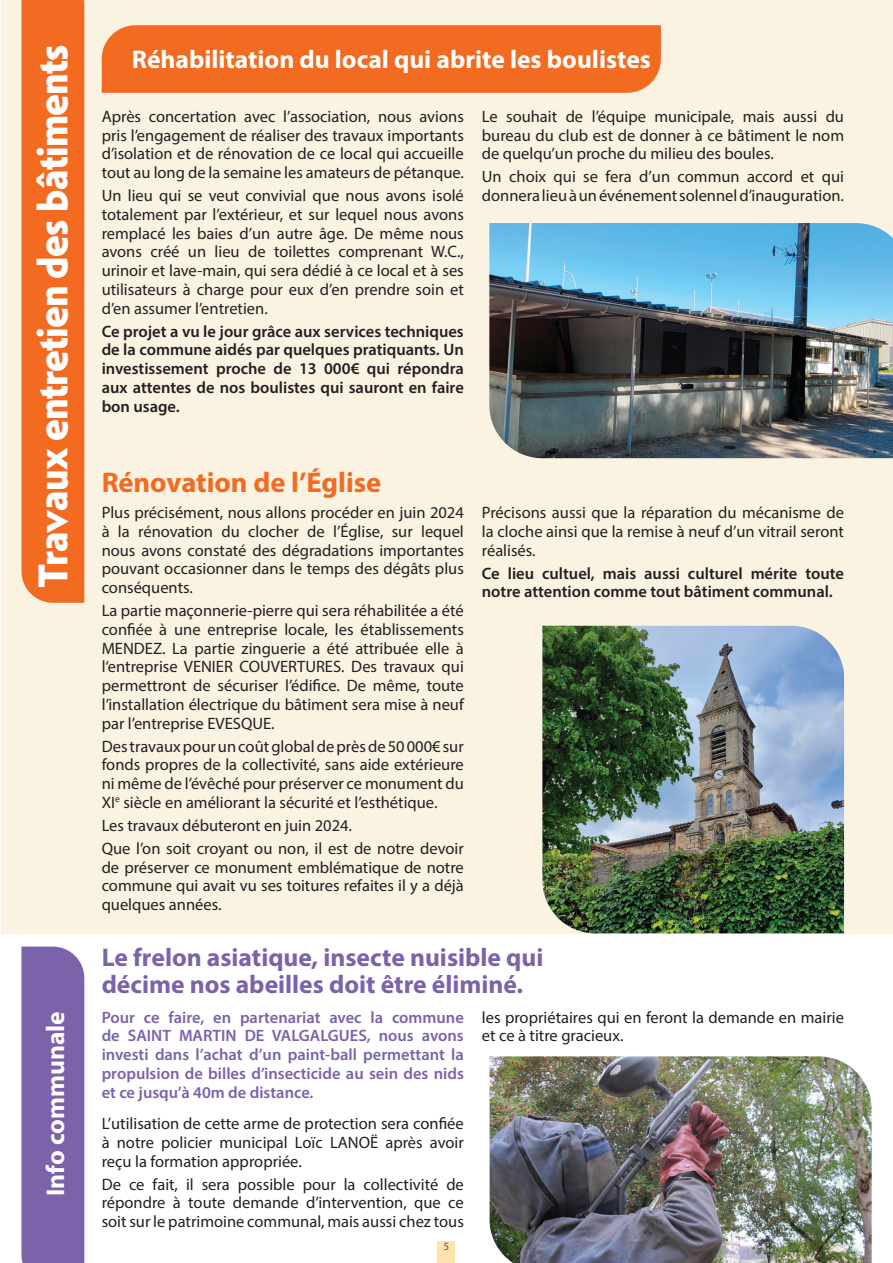
<style>
.page{position:relative;width:893px;height:1263px;background:#fff}
.page>*{position:absolute;margin:0;border:0;box-sizing:border-box;transform-origin:0 0}
.t1{font:700 42px "Mendl Sans Dusk";letter-spacing:-.01em;color:#fff}
.t2{font:700 28.5px "Myriad Pro";color:#f36a21}
.t3{font:700 25.65px/27px "Myriad Pro";color:#7b62ab}
.t4{font:700 25.65px "Myriad Pro";color:#fff}
.t5{font:16.5px/18.8px "Myriad Pro";color:#231f20;text-align:justify}
.t6{font:600 16.5px/18.8px "Myriad Pro";color:#231f20;text-align:justify}
.t7{font:600 16.5px/18.8px "Myriad Pro";color:#7b62ab;text-align:justify}
.t8{font:11.25px "Myriad Pro";color:#724a6e}
</style>
<div class="page">
<div style="left:437px;top:1242px;width:18px;height:21px;background:#fee4ac"></div>
<div style="left:1px;top:0;width:892px;height:933px;background:#faf3e2"></div>
<div style="left:102px;top:25px;width:559px;height:68px;background:#f36a21"></div>
<div style="left:21px;top:946px;width:63px;height:317px;background:#7b62ab"></div>
<svg style="left:21px;top:0;width:63px;height:603px;background:#f3742f"></svg>
<img style="left:489px;top:223px;width:404px;height:235px">
<img style="left:542px;top:626px;width:302px;height:307px">
<img style="left:489px;top:1056px;width:383px;height:207px">
<h1 class="t1" style="left:26px;top:588px;width:545px;rotate:-90deg">Travaux entretien des bâtiments</h1>
<h3 class="t4" style="left:39px;top:1196px;width:186px;rotate:-90deg">Info communale</h3>
<h3 class="t4" style="left:132px;top:43px;width:521px">Réhabilitation du local qui abrite les boulistes</h3>
<p class="t5" style="left:102px;top:107px;width:364px">Après concertation avec l’association, nous avions pris l’engagement de réaliser des travaux importants d’isolation et de rénovation de ce local qui accueille tout au long de la semaine les amateurs de pétanque.</p>
<p class="t5" style="left:102px;top:186px;width:364px">Un lieu qui se veut convivial que nous avons isolé totalement par l’extérieur, et sur lequel nous avons remplacé les baies d’un autre âge. De même nous avons créé un lieu de toilettes comprenant W.C., urinoir et lave-main, qui sera dédié à ce local et à ses utilisateurs à charge pour eux d’en prendre soin et d’en assumer l’entretien.</p>
<p class="t6" style="left:102px;top:321px;width:364px">Ce projet a vu le jour grâce aux services techniques de la commune aidés par quelques pratiquants. Un investissement proche de 13 000€ qui répondra aux attentes de nos boulistes qui sauront en faire bon usage.</p>
<p class="t5" style="left:482px;top:107px;width:364px">Le souhait de l’équipe municipale, mais aussi du bureau du club est de donner à ce bâtiment le nom de quelqu’un proche du milieu des boules.</p>
<p class="t5" style="left:482px;top:167px;width:364px">Un choix qui se fera d’un commun accord et qui donnera lieu à un événement solennel d’inauguration.</p>
<h2 class="t2" style="left:102px;top:464px;width:281px">Rénovation de l’Église</h2>
<p class="t5" style="left:102px;top:503px;width:364px">Plus précisément, nous allons procéder en juin 2024 à la rénovation du clocher de l’Église, sur lequel nous avons constaté des dégradations importantes pouvant occasionner dans le temps des dégâts plus conséquents.</p>
<p class="t5" style="left:102px;top:601px;width:364px">La partie maçonnerie-pierre qui sera réhabilitée a été confiée à une entreprise locale, les établissements MENDEZ. La partie zinguerie a été attribuée elle à l‘entreprise VENIER COUVERTURES. Des travaux qui permettront de sécuriser l’édifice. De même, toute l’installation électrique du bâtiment sera mise à neuf par l’entreprise EVESQUE.</p>
<p class="t5" style="left:102px;top:736px;width:364px">Des travaux pour un coût global de près de 50 000€ sur fonds propres de la collectivité, sans aide extérieure ni même de l’évêché pour préserver ce monument du XI<sup>e</sup> siècle en améliorant la sécurité et l’esthétique.</p>
<p class="t5" style="left:102px;top:814px;width:364px;line-height:23px">Les travaux débuteront en juin 2024.<br>Que l’on soit croyant ou non, il est de notre devoir</p>
<p class="t5" style="left:102px;top:857px;width:364px">de préserver ce monument emblématique de notre commune qui avait vu ses toitures refaites il y a déjà quelques années.</p>
<p class="t5" style="left:482px;top:503px;width:364px">Précisons aussi que la réparation du mécanisme de la cloche ainsi que la remise à neuf d’un vitrail seront réalisés.</p>
<p class="t6" style="left:482px;top:563px;width:364px">Ce lieu cultuel, mais aussi culturel mérite toute notre attention comme tout bâtiment communal.</p>
<h3 class="t3" style="left:102px;top:943px;width:443px">Le frelon asiatique, insecte nuisible qui décime nos abeilles doit être éliminé.</h3>
<p class="t7" style="left:102px;top:1007px;width:364px">Pour ce faire, en partenariat avec la commune de SAINT MARTIN DE VALGALGUES, nous avons investi dans l’achat d’un paint-ball permettant la propulsion de billes d’insecticide au sein des nids et ce jusqu’à 40m de distance.</p>
<p class="t5" style="left:102px;top:1114px;width:364px">L’utilisation de cette arme de protection sera confiée à notre policier municipal Loïc LANOË après avoir reçu la formation appropriée.</p>
<p class="t5" style="left:102px;top:1174px;width:364px">De ce fait, il sera possible pour la collectivité de répondre à toute demande d’intervention, que ce soit sur le patrimoine communal, mais aussi chez tous</p>
<p class="t8" style="left:444px;top:1239px;width:7px">5</p>
<p class="t5" style="left:482px;top:1007px;width:364px">les propriétaires qui en feront la demande en mairie et ce à titre gracieux.</p>
</div>
